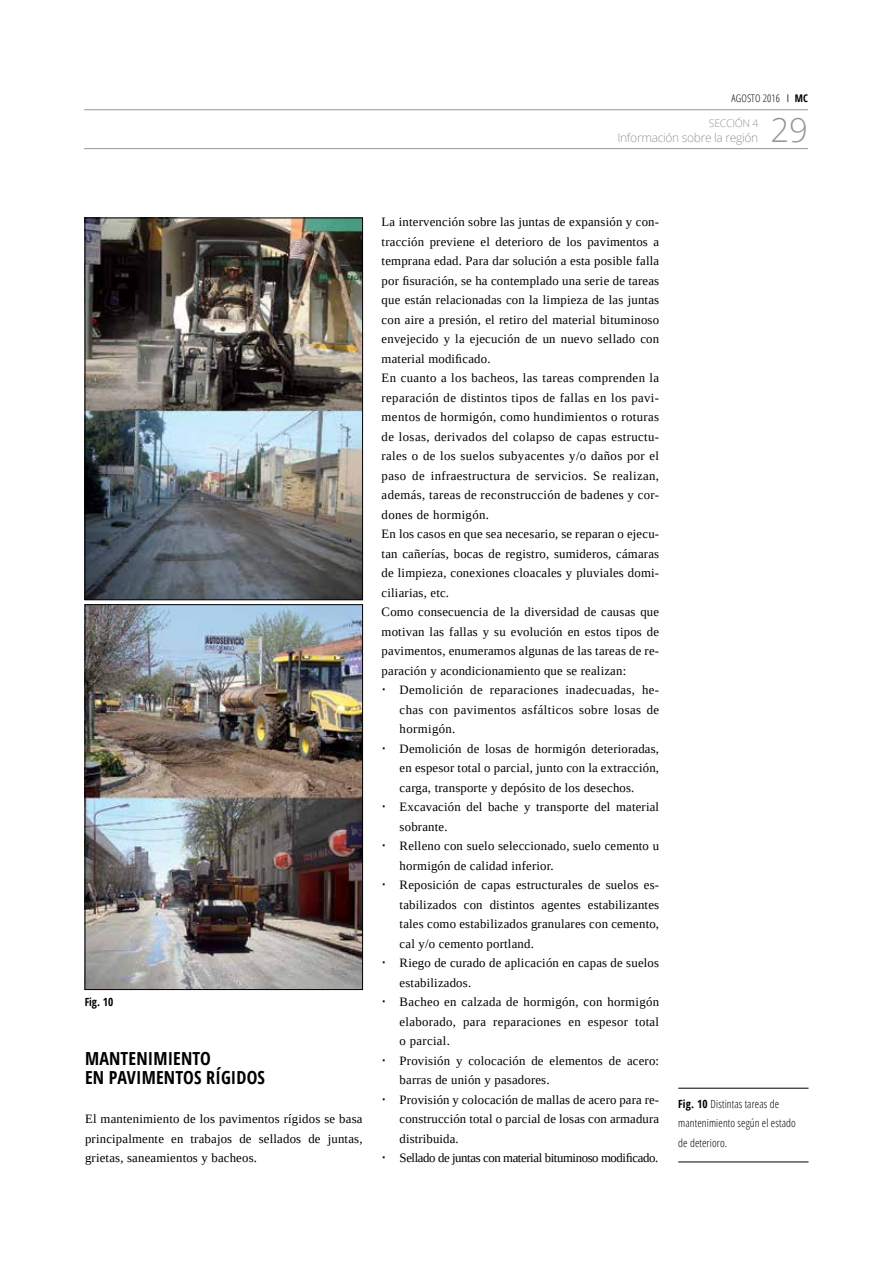
<style>
.page{position:relative;width:893px;height:1263px;background:#fff}
.page>*{position:absolute;margin:0;border:0;box-sizing:border-box;transform-origin:0 0}
.t1{font:300 33px "Open Sans";color:#939598}
.t2{font:700 condensed 18px/19.5px "Open Sans";letter-spacing:.01em;color:#000}
.t3{font:12.75px/19.5px "Tinos";letter-spacing:.015em;color:#000;text-align:justify}
.t4{font:12.75px "Tinos";letter-spacing:-.03em;color:#000}
.t5{font:300 12px "Open Sans";letter-spacing:-.025em;color:#939598}
.t6{font:300 condensed 11.25px/19.5px "Open Sans";letter-spacing:.01em;color:#000}
.t7{font:700 condensed 11.25px "Open Sans";color:#000}
.t8{font:300 condensed 10.5px "Open Sans";letter-spacing:.015em;color:#000}
.t9{font:300 10.5px "Open Sans";letter-spacing:-.025em;color:#939598}
.s1{font-family:"Trade Gothic LT Std Cn 18";font-weight:400;font-stretch:normal}
.s2{font-weight:700}
.s3{font-family:"Open Sans";font-weight:300}
</style>
<div class="page">
<hr style="left:84px;top:109px;width:724px;height:1px;background:#939598">
<hr style="left:84px;top:148px;width:724px;height:1px;background:#939598">
<hr style="left:678px;top:1088px;width:130px;height:1px;background:#000">
<hr style="left:678px;top:1162px;width:130px;height:1px;background:#000">
<img style="left:87px;top:220px;width:274px;height:378px">
<div style="left:85px;top:218px;width:278px;height:382px;border:1px solid #000"></div>
<img style="left:87px;top:606px;width:274px;height:382px">
<div style="left:85px;top:604px;width:278px;height:386px;border:1px solid #000"></div>
<p class="t8" style="left:731px;top:91px;width:78px">AGOSTO 2016 <span class="s1">|</span> <span class="s2">MC</span></p>
<h1 class="t1" style="left:770px;top:107px;width:39px">29</h1>
<p class="t9" style="left:709px;top:116px;width:51px">SECCIÓN 4</p>
<p class="t5" style="left:617px;top:129px;width:142px">Información sobre la región</p>
<p class="t7" style="left:85px;top:994px;width:30px">Fig. 10</p>
<h2 class="t2" style="left:85px;top:1048px;width:182px">MANTENIMIENTO<br>EN PAVIMENTOS RÍGIDOS</h2>
<p class="t3" style="left:85px;top:1109px;width:279px">El mantenimiento de los pavimentos rígidos se basa principalmente en trabajos de sellados de juntas, grietas, saneamientos y bacheos.</p>
<p class="t3" style="left:382px;top:212px;width:279px;text-align:left">La intervención sobre las juntas de expansión y con&shy;tracción previene el deterioro de los pavimentos a temprana edad. Para dar solución a esta posible falla por fisuración, se ha contemplado una serie de tareas que están relacionadas con la limpieza de las juntas con aire a presión, el retiro del material bituminoso envejecido y la ejecución de un nuevo sellado con material modificado.<br>En cuanto a los bacheos, las tareas comprenden la reparación de distintos tipos de fallas en los pavi&shy;mentos de hormigón, como hundimientos o roturas de losas, derivados del colapso de capas estructu&shy;rales o de los suelos subyacentes y/o daños por el paso de infraestructura de servicios. Se realizan, además, tareas de reconstrucción de badenes y cor&shy;dones de hormigón.<br>En los casos en que sea necesario, se reparan o ejecu&shy;tan cañerías, bocas de registro, sumideros, cámaras de limpieza, conexiones cloacales y pluviales domi&shy;ciliarias, etc.<br>Como consecuencia de la diversidad de causas que motivan las fallas y su evolución en estos tipos de pavimentos, enumeramos algunas de las tareas de re&shy;paración y acondicionamiento que se realizan:</p>
<p class="t3" style="left:400px;top:680px;width:261px;text-indent:-18px"><span class="s3">•</span> Demolición de reparaciones inadecuadas, he&shy;chas con pavimentos asfálticos sobre losas de hormigón.</p>
<p class="t3" style="left:400px;top:738px;width:261px;text-indent:-18px"><span class="s3">•</span> Demolición de losas de hormigón deterioradas, en espesor total o parcial, junto con la extracción, carga, transporte y depósito de los desechos.</p>
<p class="t3" style="left:400px;top:797px;width:261px;text-indent:-18px"><span class="s3">•</span> Excavación del bache y transporte del material sobrante.</p>
<p class="t3" style="left:400px;top:836px;width:261px;text-indent:-18px"><span class="s3">•</span> Relleno con suelo seleccionado, suelo cemento u hormigón de calidad inferior.</p>
<p class="t3" style="left:400px;top:875px;width:261px;text-indent:-18px"><span class="s3">•</span> Reposición de capas estructurales de suelos es&shy;tabilizados con distintos agentes estabilizantes tales como estabilizados granulares con cemento, cal y/o cemento portland.</p>
<p class="t3" style="left:400px;top:953px;width:261px;text-indent:-18px"><span class="s3">•</span> Riego de curado de aplicación en capas de suelos estabilizados.</p>
<p class="t3" style="left:400px;top:992px;width:261px;text-indent:-18px"><span class="s3">•</span> Bacheo en calzada de hormigón, con hormigón elaborado, para reparaciones en espesor total o parcial.</p>
<p class="t3" style="left:400px;top:1050px;width:261px;text-indent:-18px"><span class="s3">•</span> Provisión y colocación de elementos de acero: barras de unión y pasadores.</p>
<p class="t3" style="left:400px;top:1089px;width:261px;text-indent:-18px"><span class="s3">•</span> Provisión y colocación de mallas de acero para re&shy;construcción total o parcial de losas con armadura distribuida.</p>
<p class="t4" style="left:382px;top:1149px;width:278px"><span class="s3">•</span> Sellado de juntas con material bituminoso modificado.</p>
<p class="t6" style="left:678px;top:1094px;width:119px"><span class="s2">Fig. 10</span> Distintas tareas de mantenimiento según el estado de deterioro.</p>
</div>
